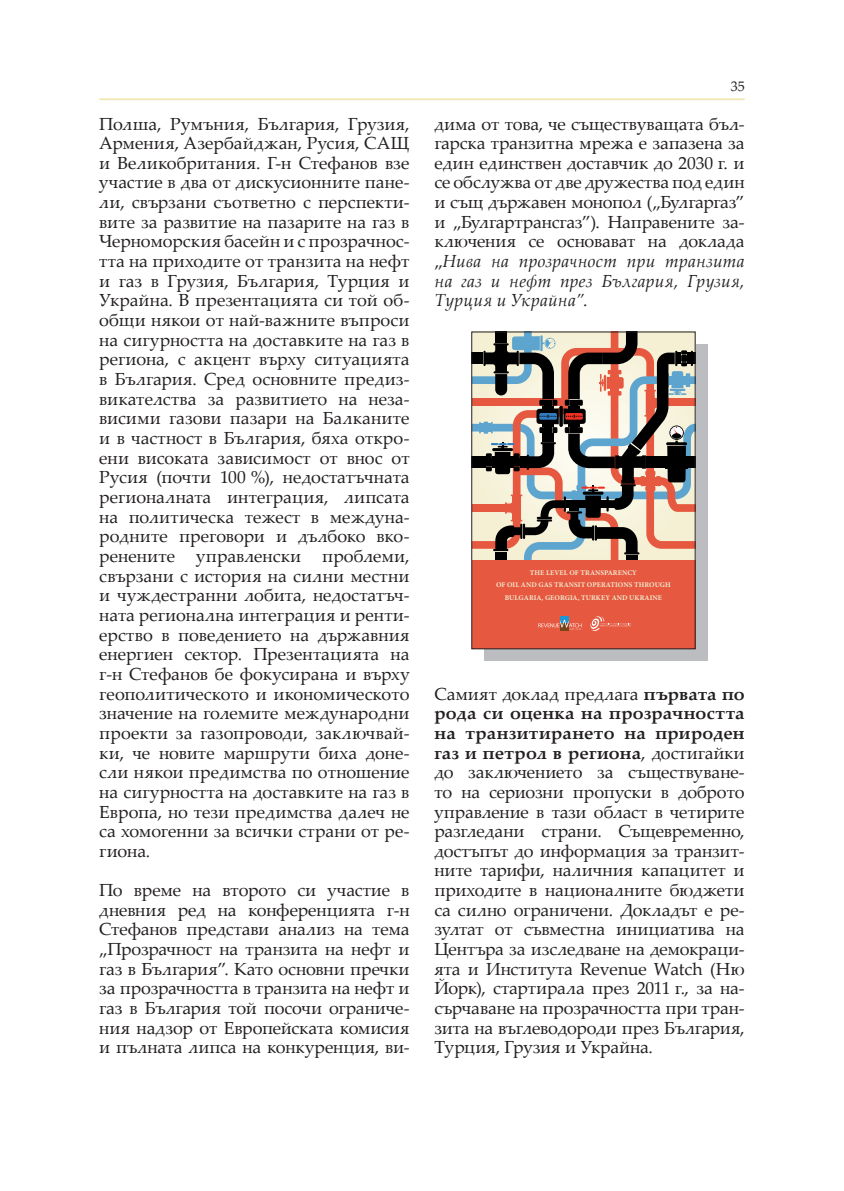
<style>
.page{position:relative;width:844px;height:1191px;background:#fff}
.page>*{position:absolute;margin:0;border:0;box-sizing:border-box;transform-origin:0 0}
.t1{font:17.5px/19.6px "Palatino Linotype";color:#231f20;text-align:justify}
.t2{font:14px "Palatino Linotype";color:#231f20}
.t3{font:700 7.17px/12.8px "Minion Pro";letter-spacing:.01em;color:#f1ebd0;text-align:center}
.s1{font-style:italic}
.s2{font-weight:700}
</style>
<div class="page">
<hr style="left:99px;top:98px;width:645px;height:2px;background:#f1e6ad">
<div style="left:484px;top:344px;width:223px;height:317px;background:#bcbdc0"></div>
<div style="left:471px;top:559px;width:224px;height:90px;background:#e6583f"></div>
<svg style="left:473px;top:334px;width:220px;height:226px;background:#a39389"></svg>
<div style="left:560px;top:616px;width:8px;height:7px;background:#1e95d3"></div>
<div style="left:560px;top:623px;width:8px;height:8px;background:#78451b"></div>
<svg style="left:538px;top:620px;width:43px;height:10px"></svg>
<svg style="left:590px;top:616px;width:40px;height:15px"></svg>
<div style="left:471px;top:332px;width:224px;height:317px;border:1px solid #231f20"></div>
<p class="t1" style="left:99px;top:113px;width:312px">Полша, Румъния, България, Грузия, Армения, Азербайджан, Русия, САЩ и Велико-британия. Г-н Стефанов взе участие в два от дискусионните пане&shy;ли, свързани съответно с перспекти&shy;вите за развитие на пазарите на газ в Черноморския басейн и с прозрачнос&shy;тта на приходите от транзита на нефт и газ в Грузия, България, Турция и Украйна. В презентацията си той об&shy;общи някои от най-важните въпроси на сигурността на доставките на газ в региона, с акцент върху ситуацията в България. Сред основните предиз&shy;викателства за развитието на неза&shy;висими газови пазари на Балканите и в частност в България, бяха откро&shy;ени високата зависимост от внос от Русия (почти 100 %), недостатъчната регионалната интеграция, липсата на политическа тежест в междуна&shy;родните преговори и дълбоко вко&shy;ренените управленски проблеми, свързани с история на силни местни и чуждестранни лобита, недостатъч&shy;ната регионална интеграция и ренти&shy;ерство в поведението на държавния енергиен сектор. Презентацията на г-н Стефанов бе фокусирана и върху геополитическото и икономическото значение на големите международни проекти за газопроводи, заключвай&shy;ки, че новите маршрути биха доне&shy;сли някои предимства по отношение на сигурността на доставките на газ в Европа, но тези предимства далеч не са хомогенни за всички страни от ре&shy;гиона.</p>
<p class="t1" style="left:99px;top:879px;width:312px">По време на второто си участие в дневния ред на конференцията г-н Стефанов представи анализ на тема „Прозрачност на транзита на нефт и газ в България”. Като основни пречки за прозрачността в транзита на нефт и газ в България той посочи ограниче&shy;ния надзор от Европейската комисия и пълната липса на конкуренция, ви-</p>
<p class="t2" style="left:730px;top:76px;width:15px">35</p>
<p class="t1" style="left:434px;top:113px;width:312px">дима от това, че съществуващата бъл&shy;гарска транзитна мрежа е запазена за един единствен доставчик до 2030 г. и се обслужва от две дружества под един и същ държавен монопол („Булгаргаз” и „Булгартрансгаз”). Направените за&shy;ключения се основават на доклада „<span class="s1">Нива на прозрачност при транзита на газ и нефт през България, Грузия, Турция и Украйна”</span>.</p>
<p class="t3" style="left:496px;top:566px;width:176px">THE LEVEL OF TRANSPARENCY<br>OF OIL AND GAS TRANSIT OPERATIONS THROUGH<br>BULGARIA, GEORGIA, TURKEY AND UKRAINE</p>
<p class="t1" style="left:434px;top:683px;width:312px">Самият доклад предлага <span class="s2">първата по рода си оценка на прозрачността на транзитирането на природен газ и петрол в региона</span>, достигайки до заключението за съществуване&shy;то на сериозни пропуски в доброто управление в тази област в четирите разгледани страни. Същевременно, достъпът до информация за транзит&shy;ните тарифи, наличния капацитет и приходите в националните бюджети са силно ограничени. Докладът е ре&shy;зултат от съвместна инициатива на Центъра за изследване на демокраци&shy;ята и Института Revenue Watch (Ню Йорк), стартирала през 2011 г., за на&shy;сърчаване на прозрачността при тран&shy;зита на въглеводороди през България, Турция, Грузия и Украйна.</p>
</div>
